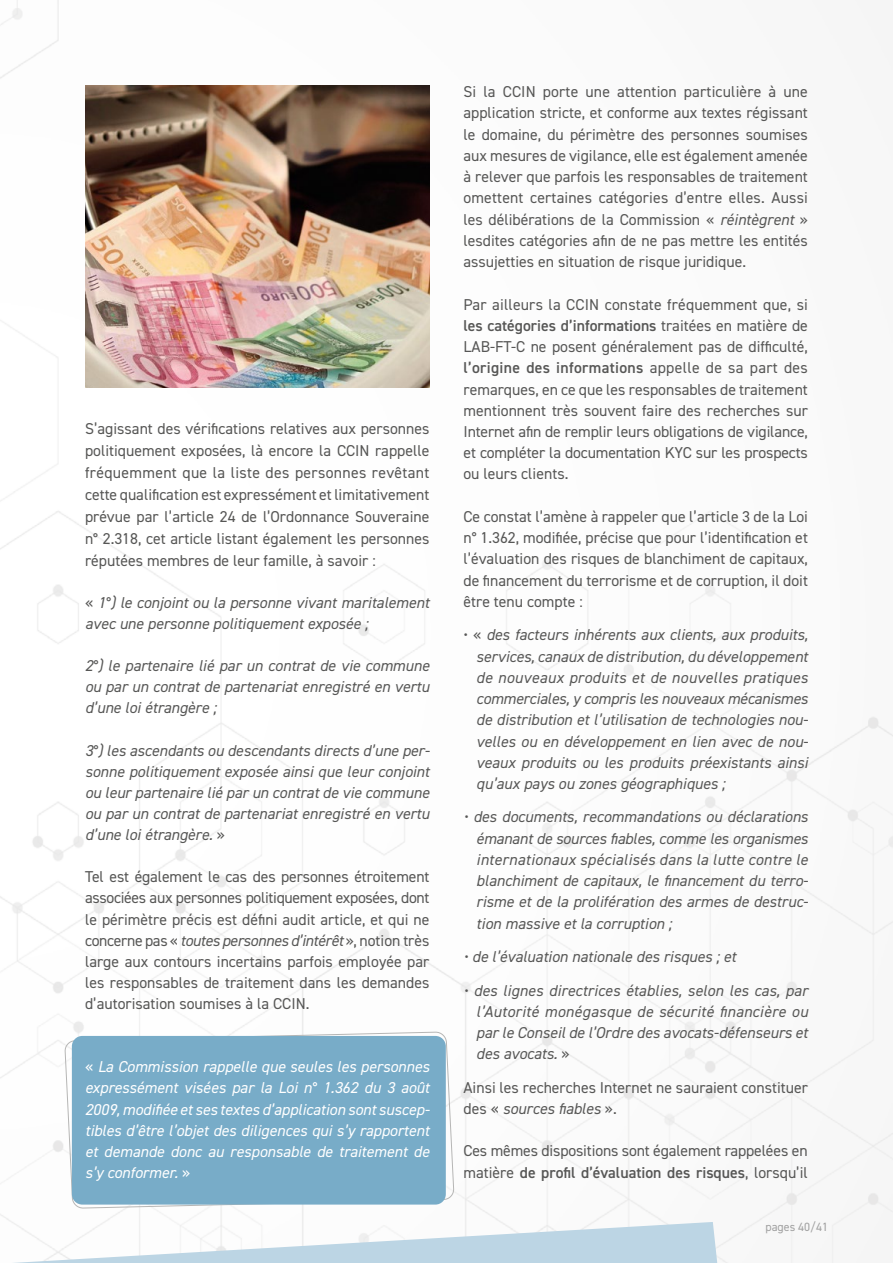
<style>
.page{position:relative;width:893px;height:1263px;background:#fff}
.page>*{position:absolute;margin:0;border:0;box-sizing:border-box;transform-origin:0 0}
.t1{font:15.75px/21.3px "DIN2014";color:#575756;text-align:justify}
.t2{font:italic 15.75px/21.3px "DIN2014";color:#575756;text-align:justify}
.t3{font:italic 15.75px/21.1px "DIN2014";color:#fff;text-align:justify}
.t4{font:12px "DIN2014";color:#a1a1a1}
.s1{font-style:normal}
.s2{font-style:italic}
.s3{font-weight:600}
</style>
<div class="page">
<img style="left:0;top:0;width:893px;height:1263px">
<svg style="left:65px;top:1032px;width:389px;height:176px"></svg>
<div style="left:72px;top:1036px;width:374px;height:168px;background:#78acc8;border-radius:10px"></div>
<svg style="left:12px;top:1222px;width:705px;height:41px"></svg>
<img style="left:85px;top:85px;width:344px;height:302px">
<p class="t1" style="left:85px;top:417px;width:346px;line-height:22px">S’agissant des vérifications relatives aux personnes politiquement exposées, là encore la CCIN rappelle fréquemment que la liste des personnes revêtant cette qualification est expressément et limitativement prévue par l’article 24 de l’Ordonnance Souveraine n° 2.318, cet article listant également les personnes réputées membres de leur famille, à savoir :</p>
<p class="t2" style="left:85px;top:592px;width:346px"><span class="s1">«</span> 1°) le conjoint ou la personne vivant maritalement avec une personne politiquement exposée ;</p>
<p class="t2" style="left:85px;top:655px;width:346px">2°) le partenaire lié par un contrat de vie commune ou par un contrat de partenariat enregistré en vertu d’une loi étrangère ;</p>
<p class="t2" style="left:85px;top:739px;width:346px">3°) les ascendants ou descendants directs d’une per&shy;sonne politiquement exposée ainsi que leur conjoint ou leur partenaire lié par un contrat de vie commune ou par un contrat de partenariat enregistré en vertu d’une loi étrangère. <span class="s1">»</span></p>
<p class="t1" style="left:85px;top:866px;width:346px">Tel est également le cas des personnes étroitement associées aux personnes politiquement exposées, dont le périmètre précis est défini audit article, et qui ne concerne pas « <span class="s2">toutes personnes d’intérêt</span> », notion très large aux contours incertains parfois employée par les responsables de traitement dans les demandes d’autorisation soumises à la CCIN.</p>
<p class="t3" style="left:85px;top:1056px;width:346px"><span class="s1">«</span> La Commission rappelle que seules les personnes expressément visées par la Loi n° 1.362 du 3 août 2009, modifiée et ses textes d’application sont suscep&shy;tibles d’être l’objet des diligences qui s’y rapportent et demande donc au responsable de traitement de s’y conformer. <span class="s1">»</span></p>
<p class="t1" style="left:463px;top:81px;width:346px">Si la CCIN porte une attention particulière à une application stricte, et conforme aux textes régissant le domaine, du périmètre des personnes soumises aux mesures de vigilance, elle est également amenée à relever que parfois les responsables de traitement omettent certaines catégories d’entre elles. Aussi les délibérations de la Commission « <span class="s2">réintègrent</span> » lesdites catégories afin de ne pas mettre les entités assujetties en situation de risque juridique.</p>
<p class="t1" style="left:463px;top:293px;width:346px">Par ailleurs la CCIN constate fréquemment que, si <span class="s3">les catégories d’informations</span> traitées en matière de LAB-FT-C ne posent généralement pas de difficulté, <span class="s3">l’origine des informations</span> appelle de sa part des remarques, en ce que les responsables de traitement mentionnent très souvent faire des recherches sur Internet afin de remplir leurs obligations de vigilance, et compléter la documentation KYC sur les prospects ou leurs clients.</p>
<p class="t1" style="left:463px;top:506px;width:346px">Ce constat l’amène à rappeler que l’article 3 de la Loi n° 1.362, modifiée, précise que pour l’identification et l’évaluation des risques de blanchiment de capitaux, de financement du terrorisme et de corruption, il doit être tenu compte :</p>
<p class="t2" style="left:476px;top:624px;width:333px;text-indent:-13px"><span class="s1">• «</span> des facteurs inhérents aux clients, aux produits, services, canaux de distribution, du développement de nouveaux produits et de nouvelles pratiques commerciales, y compris les nouveaux mécanismes de distribution et l’utilisation de technologies nou&shy;velles ou en développement en lien avec de nou&shy;veaux produits ou les produits préexistants ainsi qu’aux pays ou zones géographiques ;</p>
<p class="t2" style="left:476px;top:806px;width:333px;text-indent:-13px">• des documents, recommandations ou déclarations émanant de sources fiables, comme les organismes internationaux spécialisés dans la lutte contre le blanchiment de capitaux, le financement du terro&shy;risme et de la prolifération des armes de destruc&shy;tion massive et la corruption ;</p>
<p class="t2" style="left:463px;top:946px;width:274px">• de l’évaluation nationale des risques ; et</p>
<p class="t2" style="left:476px;top:979px;width:333px;text-indent:-13px">• des lignes directrices établies, selon les cas, par l’Autorité monégasque de sécurité financière ou par le Conseil de l’Ordre des avocats-défenseurs et des avocats. <span class="s1">»</span></p>
<p class="t1" style="left:463px;top:1076px;width:346px">Ainsi les recherches Internet ne sauraient constituer des « <span class="s2">sources fiables</span> ».</p>
<p class="t1" style="left:463px;top:1140px;width:346px">Ces mêmes dispositions sont également rappelées en matière <span class="s3">de profil d’évaluation des risques</span>, lorsqu’il</p>
<p class="t4" style="left:765px;top:1219px;width:64px">pages 40/41</p>
</div>
